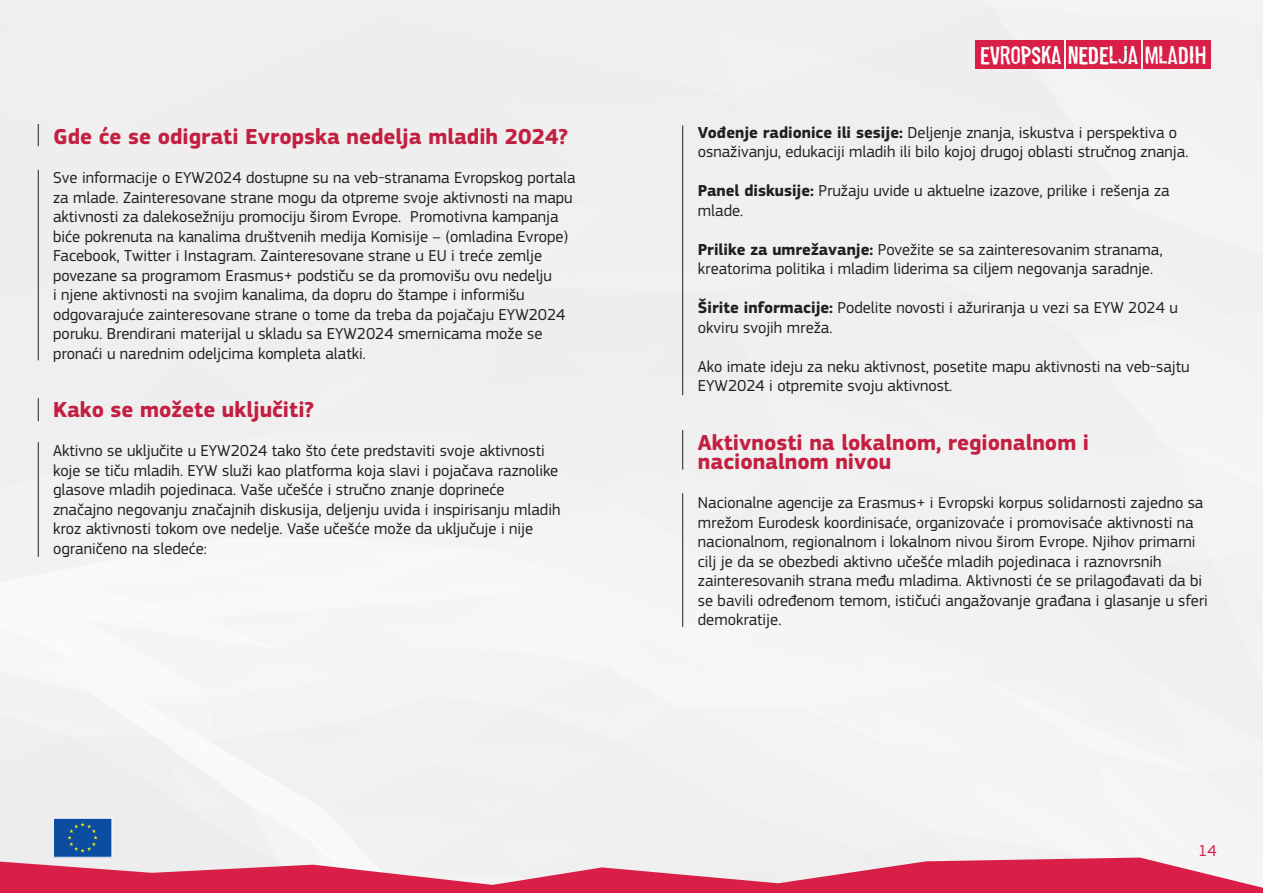
<style>
.page{position:relative;width:1263px;height:893px;background:#fff}
.page>*{position:absolute;margin:0;border:0;box-sizing:border-box;transform-origin:0 0}
.t1{font:30px "Refuse Pro";color:#fff}
.t2{font:700 22.5px/19.5px "EC Square Sans Pro";color:#c31f41}
.t3{font:16.5px/19.5px "EC Square Sans Pro";color:#231f20}
.t4{font:16.5px "EC Square Sans Pro";color:#d91e47}
.s1{font-weight:700}
</style>
<div class="page">
<div style="left:0;top:0;width:1058px;height:857px;background:#f0f0f0"></div>
<div style="left:1058px;top:0;width:205px;height:857px;background:#f2f2f2"></div>
<div style="left:53px;top:818px;width:59px;height:39px;background:#0d4da1"></div>
<svg style="left:68px;top:823px;width:30px;height:29px"></svg>
<div style="left:53px;top:818px;width:59px;height:39px;border:1px solid #fff"></div>
<svg style="left:0;top:857px;width:1263px;height:36px;fill:#d91e47"></svg>
<div style="left:975px;top:40px;width:89px;height:28px;background:#d91e47"></div>
<div style="left:1142px;top:40px;width:68px;height:28px;background:#d91e47"></div>
<div style="left:1066px;top:40px;width:74px;height:28px;background:#d91e47"></div>
<svg style="left:1042px;top:47px;width:1px;height:16px"></svg>
<svg style="left:1052px;top:47px;width:4px;height:17px"></svg>
<svg style="left:1068px;top:47px;width:49px;height:17px"></svg>
<svg style="left:1123px;top:47px;width:4px;height:16px"></svg>
<svg style="left:1135px;top:51px;width:3px;height:13px"></svg>
<svg style="left:1155px;top:47px;width:3px;height:17px"></svg>
<svg style="left:38px;top:124px;width:1px;height:22px"></svg>
<svg style="left:38px;top:398px;width:1px;height:23px"></svg>
<hr style="left:682px;top:430px;width:1px;height:40px;background:#231f20">
<hr style="left:38px;top:170px;width:1px;height:190px;background:#231f20">
<hr style="left:682px;top:493px;width:1px;height:134px;background:#231f20">
<hr style="left:38px;top:442px;width:1px;height:115px;background:#231f20">
<hr style="left:682px;top:125px;width:1px;height:270px;background:#231f20">
<p class="t2" style="left:53px;top:128px;width:517px">Gde će se odigrati Evropska nedelja mladih 2024?</p>
<p class="t3" style="left:53px;top:168px;width:524px">Sve informacije o EYW2024 dostupne su na veb-stranama Evropskog portala za mlade. Zainteresovane strane mogu da otpreme svoje aktivnosti na mapu aktivnosti za dalekosežniju promociju širom Evrope. Promotivna kampanja biće pokrenuta na kanalima društvenih medija Komisije – (omladina Evrope)<br>Facebook, Twitter i Instagram. Zainteresovane strane u EU i treće zemlje povezane sa programom Erasmus+ podstiču se da promovišu ovu nedelju<br>i njene aktivnosti na svojim kanalima, da dopru do štampe i informišu odgovarajuće zainteresovane strane o tome da treba da pojačaju EYW2024 poruku. Brendirani materijal u skladu sa EYW2024 smernicama može se pronaći u narednim odeljcima kompleta alatki.</p>
<p class="t2" style="left:53px;top:401px;width:263px">Kako se možete uključiti?</p>
<p class="t3" style="left:53px;top:441px;width:509px">Aktivno se uključite u EYW2024 tako što ćete predstaviti svoje aktivnosti koje se tiču mladih. EYW služi kao platforma koja slavi i pojačava raznolike glasove mladih pojedinaca. Vaše učešće i stručno znanje doprineće značajno negovanju značajnih diskusija, deljenju uvida i inspirisanju mladih kroz aktivnosti tokom ove nedelje. Vaše učešće može da uključuje i nije ograničeno na sledeće:</p>
<h1 class="t1" style="left:980px;top:37px;width:227px">EVROPSKA NEDELJA MLADIH</h1>
<p class="t3" style="left:698px;top:123px;width:492px"><span class="s1">Vođenje radionice ili sesije:</span> Deljenje znanja, iskustva i perspektiva o osnaživanju, edukaciji mladih ili bilo kojoj drugoj oblasti stručnog znanja.</p>
<p class="t3" style="left:698px;top:181px;width:473px"><span class="s1">Panel diskusije:</span> Pružaju uvide u aktuelne izazove, prilike i rešenja za mlade.</p>
<p class="t3" style="left:698px;top:240px;width:466px"><span class="s1">Prilike za umrežavanje:</span> Povežite se sa zainteresovanim stranama, kreatorima politika i mladim liderima sa ciljem negovanja saradnje.</p>
<p class="t3" style="left:698px;top:298px;width:481px"><span class="s1">Širite informacije:</span> Podelite novosti i ažuriranja u vezi sa EYW 2024 u okviru svojih mreža.</p>
<p class="t3" style="left:698px;top:357px;width:493px">Ako imate ideju za neku aktivnost, posetite mapu aktivnosti na veb-sajtu<br>EYW2024 i otpremite svoju aktivnost.</p>
<p class="t2" style="left:698px;top:433px;width:393px">Aktivnosti na lokalnom, regionalnom i nacionalnom nivou</p>
<p class="t3" style="left:698px;top:493px;width:511px">Nacionalne agencije za Erasmus+ i Evropski korpus solidarnosti zajedno sa mrežom Eurodesk koordinisaće, organizovaće i promovisaće aktivnosti na nacionalnom, regionalnom i lokalnom nivou širom Evrope. Njihov primarni cilj je da se obezbedi aktivno učešće mladih pojedinaca i raznovrsnih zainteresovanih strana među mladima. Aktivnosti će se prilagođavati da bi se bavili određenom temom, ističući angažovanje građana i glasanje u sferi demokratije.</p>
<p class="t4" style="left:1198px;top:841px;width:20px">14</p>
</div>
